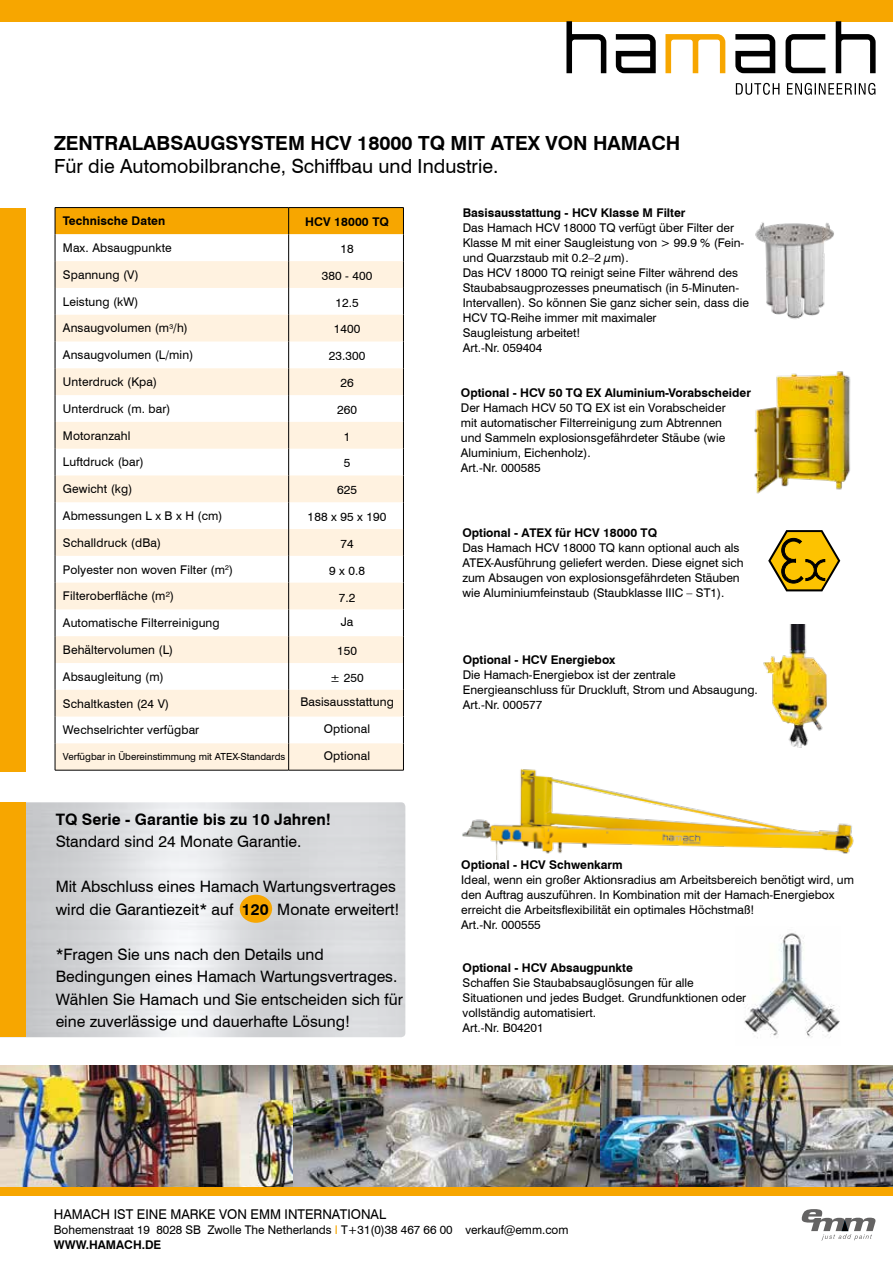
<style>
.page{position:relative;width:893px;height:1263px;background:#fff}
.page>*{position:absolute;margin:0;border:0;box-sizing:border-box;transform-origin:0 0}
.t1{font:700 19.5px "Swiss 721 BTWGL4";color:#000}
.t2{font:19.5px "Swiss 721 BTWGL4";color:#000}
.t3{font:15.75px/22.5px "Swiss 721 BTWGL4";color:#000}
.t4{font:700 15.75px "Swiss 721 BTWGL4";color:#000}
.t5{font:13.5px "Swiss 721 BTWGL4";color:#000}
.t6{font:12px/15px "Swiss 721 BTWGL4";color:#000}
.t7{font:700 12px "Swiss 721 BTWGL4";color:#000}
.t8{font:9.75px "Swiss 721 BTWGL4";color:#000}
.s1{font-weight:700}
.s2{color:#f7a600}
</style>
<div class="page">
<svg style="left:802px;top:1209px;width:73px;height:31px"></svg>
<img style="left:26px;top:802px;width:379px;height:235px">
<div style="left:0;top:0;width:893px;height:21px;background:#f7a600"></div>
<div style="left:0;top:802px;width:26px;height:235px;background:#f7a600"></div>
<div style="left:0;top:208px;width:26px;height:564px;background:#f7a600"></div>
<svg style="left:735px;top:21px;width:141px;height:52px"></svg>
<svg style="left:665px;top:34px;width:60px;height:39px"></svg>
<svg style="left:566px;top:21px;width:90px;height:52px"></svg>
<svg style="left:736px;top:83px;width:139px;height:12px"></svg>
<img style="left:0;top:1065px;width:893px;height:122px">
<div style="left:0;top:1187px;width:893px;height:9px;background:#f7a600"></div>
<img style="left:462px;top:769px;width:392px;height:90px">
<img style="left:755px;top:222px;width:79px;height:97px">
<img style="left:754px;top:371px;width:97px;height:123px">
<svg style="left:768px;top:530px;width:72px;height:61px"></svg>
<img style="left:763px;top:625px;width:64px;height:122px">
<img style="left:744px;top:933px;width:96px;height:105px">
<hr style="left:55px;top:207px;width:234px;height:1px;background:#000">
<hr style="left:289px;top:207px;width:115px;height:1px;background:#000">
<svg style="left:55px;top:208px;width:349px;height:562px"></svg>
<hr style="left:55px;top:770px;width:234px;height:1px;background:#000">
<hr style="left:289px;top:770px;width:115px;height:1px;background:#000">
<div style="left:240px;top:895px;width:32px;height:28px;background:#f7a600;border-radius:50%"></div>
<h1 class="t1" style="left:54px;top:130px;width:628px">ZENTRALABSAUGSYSTEM HCV 18000 TQ MIT ATEX VON HAMACH</h1>
<h1 class="t2" style="left:54px;top:152px;width:446px">Für die Automobilbranche, Schiffbau und Industrie.</h1>
<p class="t7" style="left:63px;top:213px;width:104px">Technische Daten</p>
<p class="t6" style="left:63px;top:240px;width:110px">Max. Absaugpunkte</p>
<p class="t6" style="left:63px;top:267px;width:77px">Spannung (V)</p>
<p class="t6" style="left:63px;top:293px;width:77px">Leistung (kW)</p>
<p class="t6" style="left:63px;top:320px;width:127px">Ansaugvolumen (m<sup>3</sup>/h)</p>
<p class="t6" style="left:63px;top:347px;width:132px">Ansaugvolumen (L/min)</p>
<p class="t6" style="left:63px;top:374px;width:96px">Unterdruck (Kpa)</p>
<p class="t6" style="left:63px;top:401px;width:109px">Unterdruck (m. bar)</p>
<p class="t6" style="left:63px;top:427px;width:69px">Motoranzahl</p>
<p class="t6" style="left:63px;top:454px;width:82px">Luftdruck (bar)</p>
<p class="t6" style="left:63px;top:481px;width:71px">Gewicht (kg)</p>
<p class="t6" style="left:63px;top:508px;width:161px">Abmessungen L x B x H (cm)</p>
<p class="t6" style="left:63px;top:535px;width:100px">Schalldruck (dBa)</p>
<p class="t6" style="left:63px;top:561px;width:172px">Polyester non woven Filter (m<sup>2</sup>)</p>
<p class="t6" style="left:63px;top:588px;width:113px">Filteroberfläche (m²)</p>
<p class="t6" style="left:63px;top:615px;width:158px">Automatische Filterreinigung</p>
<p class="t6" style="left:63px;top:642px;width:112px">Behältervolumen (L)</p>
<p class="t6" style="left:63px;top:668px;width:102px">Absaugleitung (m)</p>
<p class="t6" style="left:63px;top:695px;width:108px">Schaltkasten (24 V)</p>
<p class="t6" style="left:63px;top:722px;width:138px">Wechselrichter verfügbar</p>
<p class="t8" style="left:63px;top:750px;width:224px">Verfügbar in Übereinstimmung mit ATEX-Standards</p>
<p class="t7" style="left:305px;top:214px;width:86px">HCV 18000 TQ</p>
<p class="t6" style="left:340px;top:241px;width:15px">18</p>
<p class="t6" style="left:322px;top:268px;width:52px">380 - 400</p>
<p class="t6" style="left:335px;top:294px;width:25px">12.5</p>
<p class="t6" style="left:334px;top:321px;width:28px">1400</p>
<p class="t6" style="left:329px;top:348px;width:38px">23.300</p>
<p class="t6" style="left:340px;top:375px;width:15px">26</p>
<p class="t6" style="left:337px;top:401px;width:22px">260</p>
<p class="t6" style="left:344px;top:428px;width:8px">1</p>
<p class="t6" style="left:344px;top:455px;width:8px">5</p>
<p class="t6" style="left:337px;top:482px;width:22px">625</p>
<p class="t6" style="left:308px;top:509px;width:80px">188 x 95 x 190</p>
<p class="t6" style="left:340px;top:535px;width:15px">74</p>
<p class="t6" style="left:329px;top:562px;width:38px">9 x 0.8</p>
<p class="t6" style="left:339px;top:589px;width:18px">7.2</p>
<p class="t6" style="left:341px;top:614px;width:14px">Ja</p>
<p class="t6" style="left:337px;top:643px;width:22px">150</p>
<p class="t6" style="left:330px;top:670px;width:35px">± 250</p>
<p class="t6" style="left:300px;top:694px;width:95px">Basisausstattung</p>
<p class="t6" style="left:324px;top:721px;width:48px">Optional</p>
<p class="t6" style="left:324px;top:748px;width:48px">Optional</p>
<h2 class="t4" style="left:56px;top:808px;width:277px">TQ Serie - Garantie bis zu 10 Jahren!</h2>
<h2 class="t3" style="left:56px;top:830px;width:247px">Standard sind 24 Monate Garantie.</h2>
<h2 class="t3" style="left:56px;top:875px;width:345px">Mit Abschluss eines Hamach Wartungsvertrages wird die Garantiezeit* auf <span class="s1">120</span> Monate erweitert!</h2>
<h2 class="t3" style="left:56px;top:942px;width:349px">*Fragen Sie uns nach den Details und Bedingungen eines Hamach Wartungsvertrages.<br>Wählen Sie Hamach und Sie entscheiden sich für eine zuverlässige und dauerhafte Lösung!</h2>
<p class="t7" style="left:463px;top:204px;width:224px">Basisausstattung - HCV Klasse M Filter</p>
<p class="t6" style="left:463px;top:219px;width:288px">Das Hamach HCV 18000 TQ verfügt über Filter der Klasse M mit einer Saugleistung von &gt; 99.9 % (Fein&shy;und Quarzstaub mit 0.2–2 µm).<br>Das HCV 18000 TQ reinigt seine Filter während des Staubabsaugprozesses pneumatisch (in 5-Minuten-Intervallen). So können Sie ganz sicher sein, dass die HCV TQ-Reihe immer mit maximaler<br>Saugleistung arbeitet!<br>Art.-Nr. 059404</p>
<p class="t7" style="left:461px;top:385px;width:292px">Optional - HCV 50 TQ EX Aluminium-Vorabscheider</p>
<p class="t6" style="left:461px;top:400px;width:266px">Der Hamach HCV 50 TQ EX ist ein Vorabscheider mit automatischer Filterreinigung zum Abtrennen und Sammeln explosionsgefährdeter Stäube (wie Aluminium, Eichenholz).<br>Art.-Nr. 000585</p>
<p class="t7" style="left:462px;top:525px;width:196px">Optional - ATEX für HCV 18000 TQ</p>
<p class="t6" style="left:462px;top:540px;width:283px">Das Hamach HCV 18000 TQ kann optional auch als ATEX-Ausführung geliefert werden. Diese eignet sich zum Absaugen von explosionsgefährdeten Stäuben wie Aluminiumfeinstaub (Staubklasse IIIC – ST1).</p>
<p class="t7" style="left:463px;top:651px;width:154px">Optional - HCV Energiebox</p>
<p class="t6" style="left:463px;top:667px;width:296px">Die Hamach-Energiebox ist der zentrale<br>Energieanschluss für Druckluft, Strom und Absaugung.<br>Art.-Nr. 000577</p>
<p class="t7" style="left:461px;top:856px;width:163px">Optional - HCV Schwenkarm</p>
<p class="t6" style="left:461px;top:871px;width:394px">Ideal, wenn ein großer Aktionsradius am Arbeitsbereich benötigt wird, um den Auftrag auszuführen. In Kombination mit der Hamach-Energiebox erreicht die Arbeitsflexibilität ein optimales Höchstmaß!<br>Art.-Nr. 000555</p>
<p class="t7" style="left:463px;top:959px;width:172px">Optional - HCV Absaugpunkte</p>
<p class="t6" style="left:463px;top:974px;width:285px">Schaffen Sie Staubabsauglösungen für alle Situationen und jedes Budget. Grundfunktionen oder vollständig automatisiert.<br>Art.-Nr. B04201</p>
<p class="t5" style="left:54px;top:1205px;width:334px">HAMACH IST EINE MARKE VON EMM INTERNATIONAL</p>
<p class="t6" style="left:54px;top:1222px;width:516px">Bohemenstraat 19 8028 SB Zwolle The Netherlands <span class="s2">I</span> T+31(0)38 467 66 00 verkauf@emm.com<br><span class="s1">WWW.HAMACH.DE</span></p>
</div>
